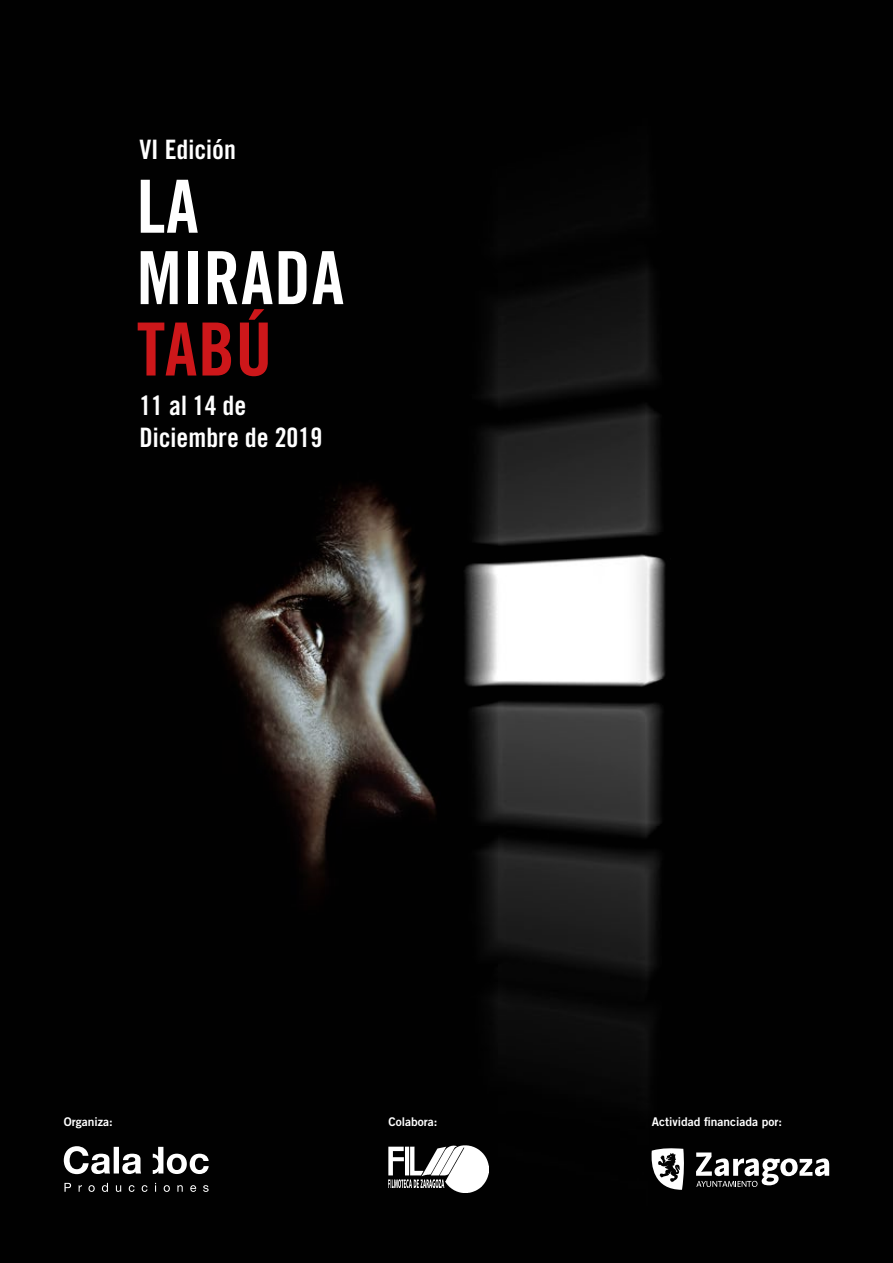
<style>
.page{position:relative;width:893px;height:1263px;background:#fff}
.page>*{position:absolute;margin:0;border:0;box-sizing:border-box;transform-origin:0 0}
.t1{font:73.5px/71.4px "Trade Gothic LT Std Bd Cn 20";letter-spacing:.01em;color:#fff}
.t2{font:73.5px "Trade Gothic LT Std Bd Cn 20";color:#cd171a}
.t3{font:26.7px/32.1px "Trade Gothic LT Std Bd Cn 20";color:#fff}
.t4{font:12px "Trade Gothic LT Std Bd 2";color:#fff}
</style>
<div class="page">
<img style="left:0;top:0;width:893px;height:1263px">
<svg style="left:64px;top:1146px;width:145px;height:28px"></svg>
<svg style="left:64px;top:1183px;width:145px;height:9px"></svg>
<svg style="left:696px;top:1152px;width:133px;height:35px"></svg>
<svg style="left:650px;top:1148px;width:34px;height:42px"></svg>
<img style="left:389px;top:1146px;width:99px;height:46px">
<h2 class="t3" style="left:139px;top:134px;width:98px">VI Edición</h2>
<h1 class="t1" style="left:137px;top:170px;width:209px">LA<br>MIRADA</h1>
<h1 class="t2" style="left:137px;top:305px;width:137px">TABÚ</h1>
<h2 class="t3" style="left:139px;top:389px;width:184px">11 al 14 de<br>Diciembre de 2019</h2>
<p class="t4" style="left:64px;top:1114px;width:50px">Organiza:</p>
<p class="t4" style="left:652px;top:1114px;width:132px">Actividad financiada por:</p>
<p class="t4" style="left:389px;top:1114px;width:50px">Colabora:</p>
</div>
